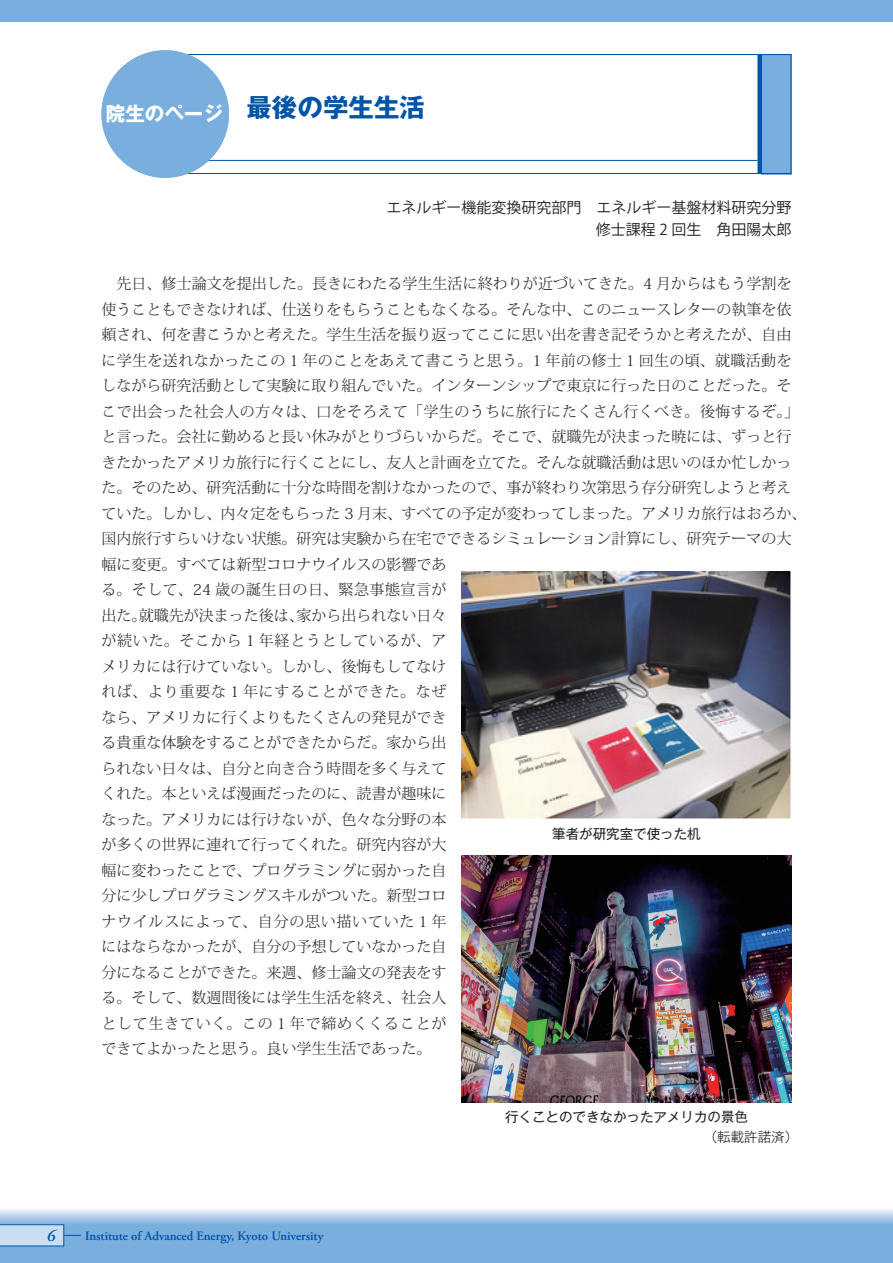
<style>
.page{position:relative;width:893px;height:1263px;background:#fff}
.page>*{position:absolute;margin:0;border:0;box-sizing:border-box;transform-origin:0 0}
.t1{font:700 25.5px "Gothic MB101 Pr 5";color:#0154a6}
.t2{font:italic 600 16.5px "Adobe Garamond Pro";color:#0154a6}
.t3{font:300 15px/25.5px "Koz Min Pr 6 N";color:#231f20}
.t4{font:15px/22.5px "Koz Go Pr 6 N";color:#231f20;text-align:right}
.t5{font:13.5px "Gothic MB101 Pr 5";color:#231f20}
.t6{font:300 13.5px "Gothic MB101 Pr 5";color:#231f20}
.t7{font:600 12.75px "Adobe Garamond Pro";color:#0154a6}
</style>
<div class="page">
<div style="left:0;top:0;width:893px;height:21px;background:#79aede"></div>
<svg style="left:0;top:1209px;width:893px;height:54px"></svg>
<svg style="left:0;top:1224px;width:81px;height:22px"></svg>
<div style="left:761px;top:54px;width:30px;height:120px;background:#79aede"></div>
<div style="left:757px;top:54px;width:5px;height:120px;background:#0154a6"></div>
<div style="left:161px;top:54px;width:630px;height:120px;border:1px solid #0154a6"></div>
<hr style="left:157px;top:160px;width:600px;height:1px;background:#0154a6">
<div style="left:101px;top:50px;width:128px;height:128px;background:#79aede;border-radius:50%"></div>
<img style="left:461px;top:571px;width:330px;height:248px">
<img style="left:461px;top:855px;width:330px;height:248px">
<h1 class="t1" style="left:106px;top:86px;width:321px"><sub>院生のページ</sub> 最後の学生生活</h1>
<p class="t4" style="left:386px;top:196px;width:407px">エネルギー機能変換研究部門　エネルギー基盤材料研究分野修士課程 2 回生　角田陽太郎</p>
<p class="t3" style="left:101px;top:271px;width:707px;text-indent:15px">先日、修士論文を提出した。長きにわたる学生生活に終わりが近づいてきた。4 月からはもう学割を使うこともできなければ、仕送りをもらうこともなくなる。そんな中、このニュースレターの執筆を依頼され、何を書こうかと考えた。学生生活を振り返ってここに思い出を書き記そうかと考えたが、自由に学生を送れなかったこの 1 年のことをあえて書こうと思う。1 年前の修士 1 回生の頃、就職活動をしながら研究活動として実験に取り組んでいた。インターンシップで東京に行った日のことだった。そこで出会った社会人の方々は、口をそろえて「学生のうちに旅行にたくさん行くべき。後悔するぞ。」と言った。会社に勤めると長い休みがとりづらいからだ。そこで、就職先が決まった暁には、ずっと行きたかったアメリカ旅行に行くことにし、友人と計画を立てた。そんな就職活動は思いのほか忙しかった。そのため、研究活動に十分な時間を割けなかったので、事が終わり次第思う存分研究しようと考えていた。しかし、内々定をもらった 3 月末、すべての予定が変わってしまった。アメリカ旅行はおろか、国内旅行すらいけない状態。研究は実験から在宅でできるシミュレーション計算にし、研究テーマの大幅に変更。すべては新型コロナウイルスの影響であ<br>る。そして、24 歳の誕生日の日、緊急事態宣言が<br>出た。就職先が決まった後は、家から出られない日々<br>が続いた。そこから 1 年経とうとしているが、ア<br>メリカには行けていない。しかし、後悔もしてなけ<br>れば、より重要な 1 年にすることができた。なぜ<br>なら、アメリカに行くよりもたくさんの発見ができ<br>る貴重な体験をすることができたからだ。家から出<br>られない日々は、自分と向き合う時間を多く与えて<br>くれた。本といえば漫画だったのに、読書が趣味に<br>なった。アメリカには行けないが、色々な分野の本<br>が多くの世界に連れて行ってくれた。研究内容が大<br>幅に変わったことで、プログラミングに弱かった自<br>分に少しプログラミングスキルがついた。新型コロ<br>ナウイルスによって、自分の思い描いていた 1 年<br>にはならなかったが、自分の予想していなかった自<br>分になることができた。来週、修士論文の発表をす<br>る。そして、数週間後には学生生活を終え、社会人<br>として生きていく。この 1 年で締めくくることが<br>できてよかったと思う。良い学生生活であった。</p>
<p class="t5" style="left:552px;top:822px;width:150px">筆者が研究室で使った机</p>
<p class="t2" style="left:47px;top:1226px;width:10px">6</p>
<p class="t7" style="left:85px;top:1228px;width:240px">Institute of Advanced Energy, Kyoto University</p>
<p class="t5" style="left:505px;top:1106px;width:244px">行くことのできなかったアメリカの景色</p>
<p class="t6" style="left:704px;top:1125px;width:96px">（転載許諾済）</p>
</div>
